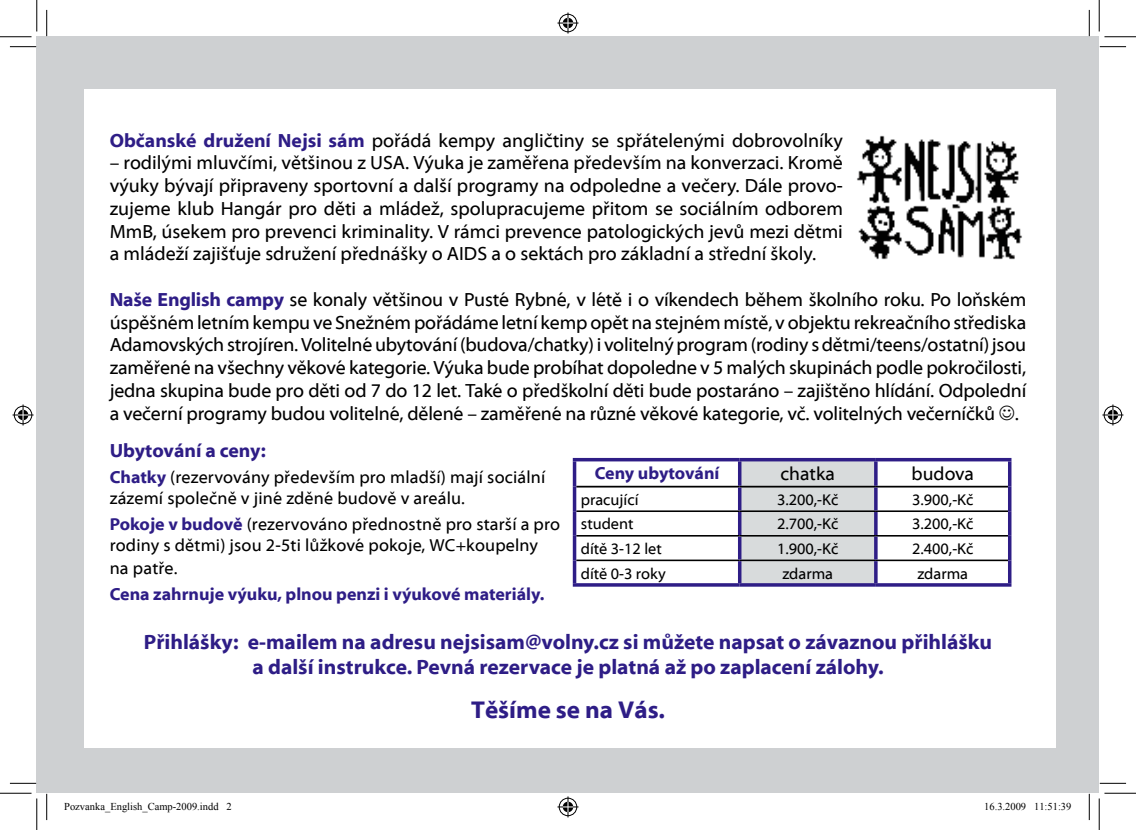
<style>
.page{position:relative;width:1136px;height:830px;background:#fff}
.page>*{position:absolute;margin:0;border:0;box-sizing:border-box;transform-origin:0 0}
.t1{font:700 24.5px "Myriad Web Pro";color:#2e1d86}
.t2{font:700 21px/25.2px "Myriad Web Pro";color:#2e1d86;text-align:center}
.t3{font:19.25px/22.8px "Myriad Web Pro";color:#000;text-align:justify}
.t4{font:700 19.25px "Myriad Web Pro";color:#2e1d86}
.t5{font:18.9px "Myriad Web Pro";color:#000}
.t6{font:17.5px/21px "Myriad Web Pro";letter-spacing:.01em;color:#000}
.t7{font:700 17.5px "Myriad Web Pro";color:#2e1d86}
.t8{font:15.75px "Myriad Web Pro";color:#000}
.t9{font:10.5px "Times New Roman";color:#000}
.s1{font-weight:700;color:#2e1d86}
</style>
<div class="page">
<div style="left:37px;top:37px;width:1061px;height:756px;background:#ced0d2"></div>
<div style="left:85px;top:89px;width:970px;height:658px;background:#fff"></div>
<div style="left:741px;top:461px;width:132px;height:122px;background:#d8dbdc"></div>
<hr style="left:576px;top:510px;width:163px;height:2px;background:#000">
<hr style="left:739px;top:510px;width:136px;height:2px;background:#000">
<hr style="left:875px;top:510px;width:132px;height:2px;background:#000">
<hr style="left:576px;top:535px;width:163px;height:2px;background:#000">
<hr style="left:739px;top:535px;width:136px;height:2px;background:#000">
<hr style="left:875px;top:535px;width:132px;height:2px;background:#000">
<hr style="left:576px;top:560px;width:163px;height:1px;background:#000">
<hr style="left:739px;top:560px;width:136px;height:1px;background:#000">
<hr style="left:875px;top:560px;width:132px;height:1px;background:#000">
<hr style="left:576px;top:486px;width:163px;height:2px;background:#000">
<hr style="left:739px;top:486px;width:136px;height:2px;background:#000">
<hr style="left:875px;top:486px;width:132px;height:2px;background:#000">
<hr style="left:572px;top:458px;width:167px;height:3px;background:#2e1d86">
<svg style="left:572px;top:461px;width:4px;height:26px"></svg>
<hr style="left:739px;top:458px;width:136px;height:3px;background:#2e1d86">
<svg style="left:737px;top:461px;width:4px;height:25px"></svg>
<hr style="left:875px;top:458px;width:136px;height:3px;background:#2e1d86">
<svg style="left:873px;top:461px;width:4px;height:25px"></svg>
<svg style="left:1007px;top:461px;width:4px;height:26px"></svg>
<svg style="left:572px;top:487px;width:4px;height:24px"></svg>
<svg style="left:738px;top:488px;width:3px;height:22px"></svg>
<svg style="left:873px;top:488px;width:4px;height:22px"></svg>
<svg style="left:1007px;top:487px;width:4px;height:24px"></svg>
<svg style="left:572px;top:511px;width:4px;height:25px"></svg>
<svg style="left:738px;top:512px;width:3px;height:23px"></svg>
<svg style="left:873px;top:512px;width:4px;height:23px"></svg>
<svg style="left:1007px;top:511px;width:4px;height:25px"></svg>
<svg style="left:572px;top:536px;width:4px;height:24px"></svg>
<svg style="left:737px;top:537px;width:4px;height:23px"></svg>
<svg style="left:873px;top:537px;width:4px;height:23px"></svg>
<svg style="left:1007px;top:536px;width:4px;height:24px"></svg>
<svg style="left:572px;top:560px;width:4px;height:23px"></svg>
<svg style="left:737px;top:561px;width:4px;height:22px"></svg>
<svg style="left:873px;top:561px;width:4px;height:22px"></svg>
<svg style="left:1007px;top:560px;width:4px;height:23px"></svg>
<svg style="left:572px;top:583px;width:167px;height:4px"></svg>
<svg style="left:739px;top:583px;width:136px;height:4px"></svg>
<svg style="left:875px;top:583px;width:136px;height:4px"></svg>
<img style="left:857px;top:135px;width:165px;height:125px">
<svg style="left:10px;top:46px;width:26px;height:1px"></svg>
<svg style="left:1099px;top:46px;width:26px;height:1px"></svg>
<svg style="left:10px;top:783px;width:26px;height:1px"></svg>
<svg style="left:1099px;top:783px;width:26px;height:1px"></svg>
<svg style="left:46px;top:10px;width:1px;height:26px"></svg>
<svg style="left:46px;top:794px;width:1px;height:26px"></svg>
<svg style="left:1088px;top:10px;width:1px;height:26px"></svg>
<svg style="left:1088px;top:794px;width:1px;height:26px"></svg>
<hr style="left:0;top:36px;width:32px;height:1px;background:#000">
<hr style="left:1104px;top:36px;width:31px;height:1px;background:#000">
<hr style="left:0;top:793px;width:32px;height:1px;background:#000">
<hr style="left:1104px;top:793px;width:31px;height:1px;background:#000">
<hr style="left:36px;top:0;width:1px;height:31px;background:#000">
<hr style="left:36px;top:798px;width:1px;height:32px;background:#000">
<hr style="left:1098px;top:0;width:1px;height:31px;background:#000">
<hr style="left:1098px;top:798px;width:1px;height:32px;background:#000">
<svg style="left:557px;top:13px;width:21px;height:21px"></svg>
<svg style="left:557px;top:796px;width:21px;height:21px"></svg>
<svg style="left:13px;top:404px;width:21px;height:21px"></svg>
<svg style="left:1102px;top:404px;width:21px;height:21px"></svg>
<p class="t3" style="left:110px;top:129px;width:734px"><span class="s1">Občanské družení Nejsi sám</span> pořádá kempy angličtiny se spřátelenými dobrovolníky</p>
<p class="t3" style="left:110px;top:152px;width:734px">– rodilými mluvčími, většinou z USA. Výuka je zaměřena především na konverzaci. Kromě výuky bývají připraveny sportovní a další programy na odpoledne a večery. Dále provo&shy;zujeme klub Hangár pro děti a mládež, spolupracujeme přitom se sociálním odborem MmB, úsekem pro prevenci kriminality. V rámci prevence patologických jevů mezi dětmi a mládeží zajišťuje sdružení přednášky o AIDS a o sektách pro základní a střední školy.</p>
<p class="t3" style="left:110px;top:289px;width:917px"><span class="s1">Naše English campy</span> se konaly většinou v Pusté Rybné, v létě i o víkendech během školního roku. Po loňském úspěšném letním kempu ve Snežném pořádáme letní kemp opět na stejném místě, v objektu rekreačního střediska Adamovských strojíren. Volitelné ubytování (budova/chatky) i volitelný program (rodiny s dětmi/teens/ostatní) jsou zaměřené na všechny věkové kategorie. Výuka bude probíhat dopoledne v 5 malých skupinách podle pokročilosti, jedna skupina bude pro děti od 7 do 12 let. Také o předškolní děti bude postaráno – zajištěno hlídání. Odpolední a večerní programy budou volitelné, dělené – zaměřené na různé věkové kategorie, vč. volitelných večerníčků .</p>
<p class="t4" style="left:110px;top:440px;width:158px">Ubytování a ceny:</p>
<p class="t6" style="left:110px;top:467px;width:437px"><span class="s1">Chatky</span> (rezervovány především pro mladší) mají sociální zázemí společně v jiné zděné budově v areálu.</p>
<p class="t6" style="left:110px;top:514px;width:452px"><span class="s1">Pokoje v budově</span> (rezervováno přednostně pro starší a pro rodiny s dětmi) jsou 2-5ti lůžkové pokoje, WC+koupelny</p>
<p class="t6" style="left:110px;top:558px;width:69px">na patře.</p>
<p class="t7" style="left:110px;top:584px;width:436px">Cena zahrnuje výuku, plnou penzi i výukové materiály.</p>
<p class="t2" style="left:144px;top:630px;width:849px">Přihlášky: e-mailem na adresu nejsisam@volny.cz si můžete napsat o závaznou přihlášku a další instrukce. Pevná rezervace je platná až po zaplacení zálohy.</p>
<p class="t1" style="left:471px;top:697px;width:195px">Těšíme se na Vás.</p>
<p class="t7" style="left:594px;top:464px;width:126px">Ceny ubytování</p>
<p class="t5" style="left:780px;top:464px;width:56px">chatka</p>
<p class="t5" style="left:911px;top:464px;width:64px">budova</p>
<p class="t8" style="left:580px;top:491px;width:59px">pracující</p>
<p class="t8" style="left:777px;top:491px;width:63px">3.200,-Kč</p>
<p class="t8" style="left:911px;top:491px;width:63px">3.900,-Kč</p>
<p class="t8" style="left:580px;top:516px;width:54px">student</p>
<p class="t8" style="left:777px;top:516px;width:63px">2.700,-Kč</p>
<p class="t8" style="left:911px;top:516px;width:63px">3.200,-Kč</p>
<p class="t8" style="left:580px;top:540px;width:82px">dítě 3-12 let</p>
<p class="t8" style="left:777px;top:540px;width:63px">1.900,-Kč</p>
<p class="t8" style="left:911px;top:540px;width:63px">2.400,-Kč</p>
<p class="t8" style="left:580px;top:565px;width:87px">dítě 0-3 roky</p>
<p class="t8" style="left:782px;top:565px;width:52px">zdarma</p>
<p class="t8" style="left:917px;top:565px;width:52px">zdarma</p>
<p class="t9" style="left:64px;top:799px;width:169px">Pozvanka_English_Camp-2009.indd 2</p>
<p class="t9" style="left:983px;top:799px;width:89px">16.3.2009 11:51:39</p>
</div>
